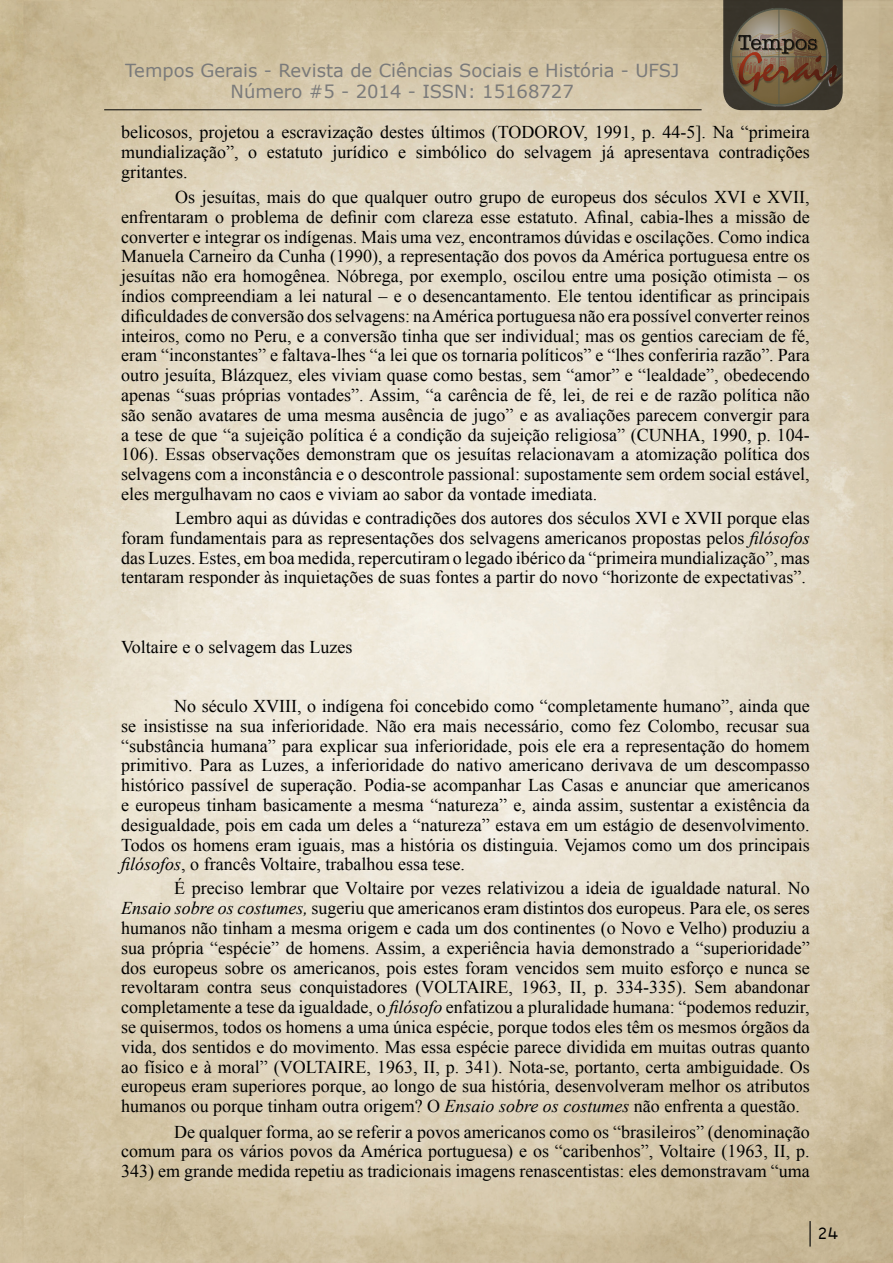
<style>
.page{position:relative;width:893px;height:1263px;background:#fff}
.page>*{position:absolute;margin:0;border:0;box-sizing:border-box;transform-origin:0 0}
.t1{font:18px/19.8px "Times New Roman";color:#000;text-align:justify}
.t2{font:18px/21.6px "Verdana";color:#7a7a7a;text-align:center}
.t3{font:18px "Raavi";color:#000}
.s1{font-style:italic}
</style>
<div class="page">
<img style="left:0;top:0;width:893px;height:1263px">
<hr style="left:104px;top:109px;width:598px;height:1px;background:#000">
<svg style="left:723px;top:0;width:120px;height:110px"></svg>
<img style="left:724px;top:4px;width:169px;height:106px">
<hr style="left:809px;top:1221px;width:2px;height:25px;background:#000">
<p class="t2" style="left:125px;top:59px;width:556px">Tempos Gerais - Revista de Ciências Sociais e História - UFSJ<br>Número #5 - 2014 - ISSN: 15168727</p>
<p class="t1" style="left:121px;top:121px;width:690px">belicosos, projetou a escravização destes últimos (TODOROV, 1991, p. 44-5]. Na “primeira mundialização”, o estatuto jurídico e simbólico do selvagem já apresentava contradições gritantes.</p>
<p class="t1" style="left:121px;top:187px;width:690px;text-indent:54px">Os jesuítas, mais do que qualquer outro grupo de europeus dos séculos XVI e XVII, enfrentaram o problema de definir com clareza esse estatuto. Afinal, cabia-lhes a missão de converter e integrar os indígenas. Mais uma vez, encontramos dúvidas e oscilações. Como indica Manuela Carneiro da Cunha (1990), a representação dos povos da América portuguesa entre os jesuítas não era homogênea. Nóbrega, por exemplo, oscilou entre uma posição otimista – os índios compreendiam a lei natural – e o desencantamento. Ele tentou identificar as principais dificuldades de conversão dos selvagens: na América portuguesa não era possível converter reinos inteiros, como no Peru, e a conversão tinha que ser individual; mas os gentios careciam de fé, eram “inconstantes” e faltava-lhes “a lei que os tornaria políticos” e “lhes conferiria razão”. Para outro jesuíta, Blázquez, eles viviam quase como bestas, sem “amor” e “lealdade”, obedecendo apenas “suas próprias vontades”. Assim, “a carência de fé, lei, de rei e de razão política não são senão avatares de uma mesma ausência de jugo” e as avaliações parecem convergir para a tese de que “a sujeição política é a condição da sujeição religiosa” (CUNHA, 1990, p. 104- 106). Essas observações demonstram que os jesuítas relacionavam a atomização política dos selvagens com a inconstância e o descontrole passional: supostamente sem ordem social estável, eles mergulhavam no caos e viviam ao sabor da vontade imediata.</p>
<p class="t1" style="left:121px;top:508px;width:690px;text-indent:54px">Lembro aqui as dúvidas e contradições dos autores dos séculos XVI e XVII porque elas foram fundamentais para as representações dos selvagens americanos propostas pelos <span class="s1">filósofos </span>das Luzes. Estes, em boa medida, repercutiram o legado ibérico da “primeira mundialização”, mas tentaram responder às inquietações de suas fontes a partir do novo “horizonte de expectativas”.</p>
<p class="t1" style="left:121px;top:637px;width:233px">Voltaire e o selvagem das Luzes</p>
<p class="t1" style="left:121px;top:695px;width:690px;text-indent:53px">No século XVIII, o indígena foi concebido como “completamente humano”, ainda que se insistisse na sua inferioridade. Não era mais necessário, como fez Colombo, recusar sua “substância humana” para explicar sua inferioridade, pois ele era a representação do homem primitivo. Para as Luzes, a inferioridade do nativo americano derivava de um descompasso histórico passível de superação. Podia-se acompanhar Las Casas e anunciar que americanos e europeus tinham basicamente a mesma “natureza” e, ainda assim, sustentar a existência da desigualdade, pois em cada um deles a “natureza” estava em um estágio de desenvolvimento.<br>Todos os homens eram iguais, mas a história os distinguia. Vejamos como um dos principais <span class="s1">filósofos</span>, o francês Voltaire, trabalhou essa tese.</p>
<p class="t1" style="left:121px;top:878px;width:690px;text-indent:53px">É preciso lembrar que Voltaire por vezes relativizou a ideia de igualdade natural. No <span class="s1">Ensaio sobre os costumes,</span> sugeriu que americanos eram distintos dos europeus. Para ele, os seres humanos não tinham a mesma origem e cada um dos continentes (o Novo e Velho) produziu a sua própria “espécie” de homens. Assim, a experiência havia demonstrado a “superioridade” dos europeus sobre os americanos, pois estes foram vencidos sem muito esforço e nunca se revoltaram contra seus conquistadores (VOLTAIRE, 1963, II, p. 334-335). Sem abandonar completamente a tese da igualdade, o <span class="s1">filósofo</span> enfatizou a pluralidade humana: “podemos reduzir, se quisermos, todos os homens a uma única espécie, porque todos eles têm os mesmos órgãos da vida, dos sentidos e do movimento. Mas essa espécie parece dividida em muitas outras quanto ao físico e à moral” (VOLTAIRE, 1963, II, p. 341). Nota-se, portanto, certa ambiguidade. Os europeus eram superiores porque, ao longo de sua história, desenvolveram melhor os atributos humanos ou porque tinham outra origem? O <span class="s1">Ensaio sobre os costumes</span> não enfrenta a questão.</p>
<p class="t1" style="left:121px;top:1121px;width:690px;text-indent:53px">De qualquer forma, ao se referir a povos americanos como os “brasileiros” (denominação comum para os vários povos da América portuguesa) e os “caribenhos”, Voltaire (1963, II, p.<br>343) em grande medida repetiu as tradicionais imagens renascentistas: eles demonstravam “uma</p>
<p class="t3" style="left:817px;top:1222px;width:22px">24</p>
</div>
